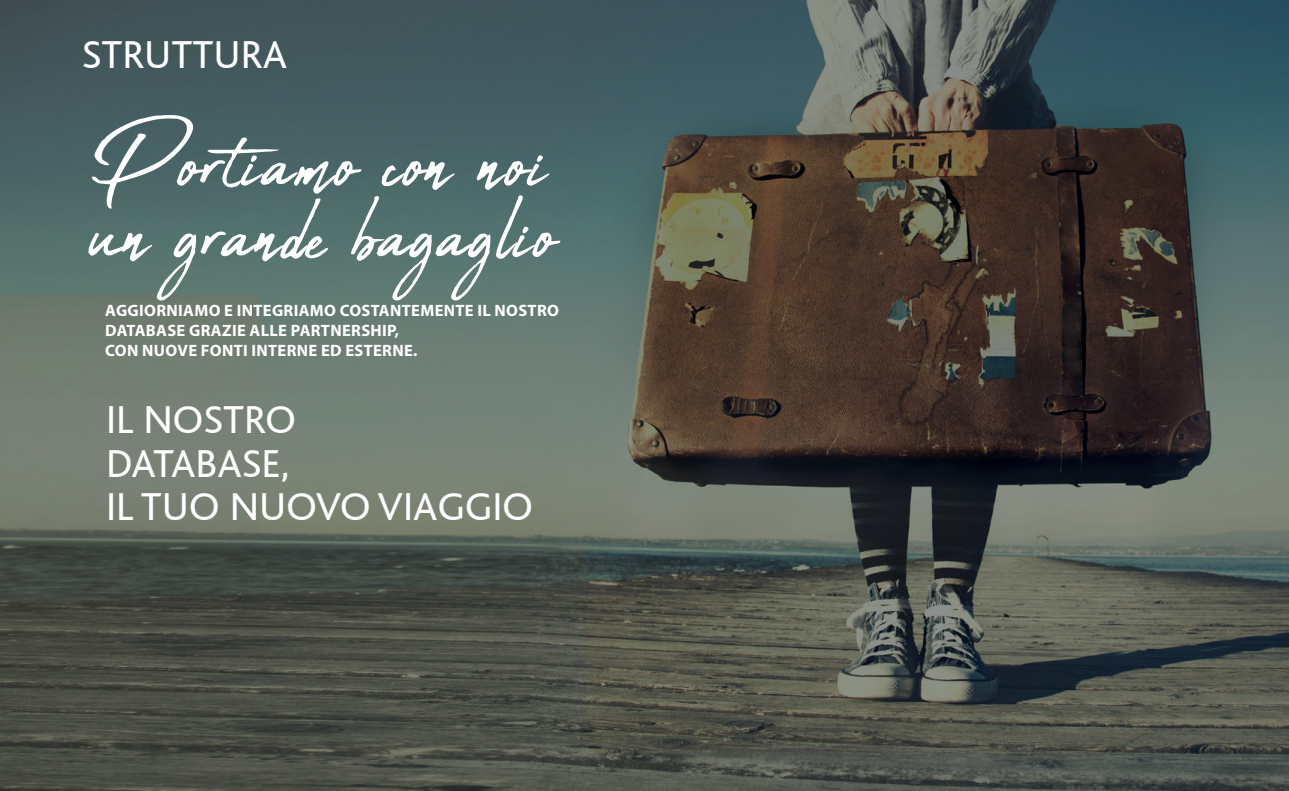
<style>
.page{position:relative;width:1289px;height:791px;background:#fff}
.page>*{position:absolute;margin:0;border:0;box-sizing:border-box;transform-origin:0 0}
.t1{font:114.15px "Abuget";letter-spacing:.02em;color:#fff}
.t2{font:40.8px/43.7px "Bliss";color:#fff}
.t3{font:700 16.5px/19.8px "Myriad Pro";letter-spacing:.02em;color:#fff}
</style>
<div class="page">
<img style="left:0;top:0;width:1288px;height:791px">
<h2 class="t2" style="left:82px;top:34px;width:207px">STRUTTURA</h2>
<h1 class="t1" style="left:90px;top:99px;width:459px">Portiamo con noi</h1>
<h1 class="t1" style="left:90px;top:170px;width:467px">un grande bagaglio</h1>
<p class="t3" style="left:105px;top:300px;width:455px">AGGIORNIAMO E INTEGRIAMO COSTANTEMENTE IL NOSTRO<br>DATABASE GRAZIE ALLE PARTNERSHIP,<br>CON NUOVE FONTI INTERNE ED ESTERNE.</p>
<h2 class="t2" style="left:106px;top:398px;width:428px">IL NOSTRO<br>DATABASE,<br>IL TUO NUOVO VIAGGIO</h2>
</div>
